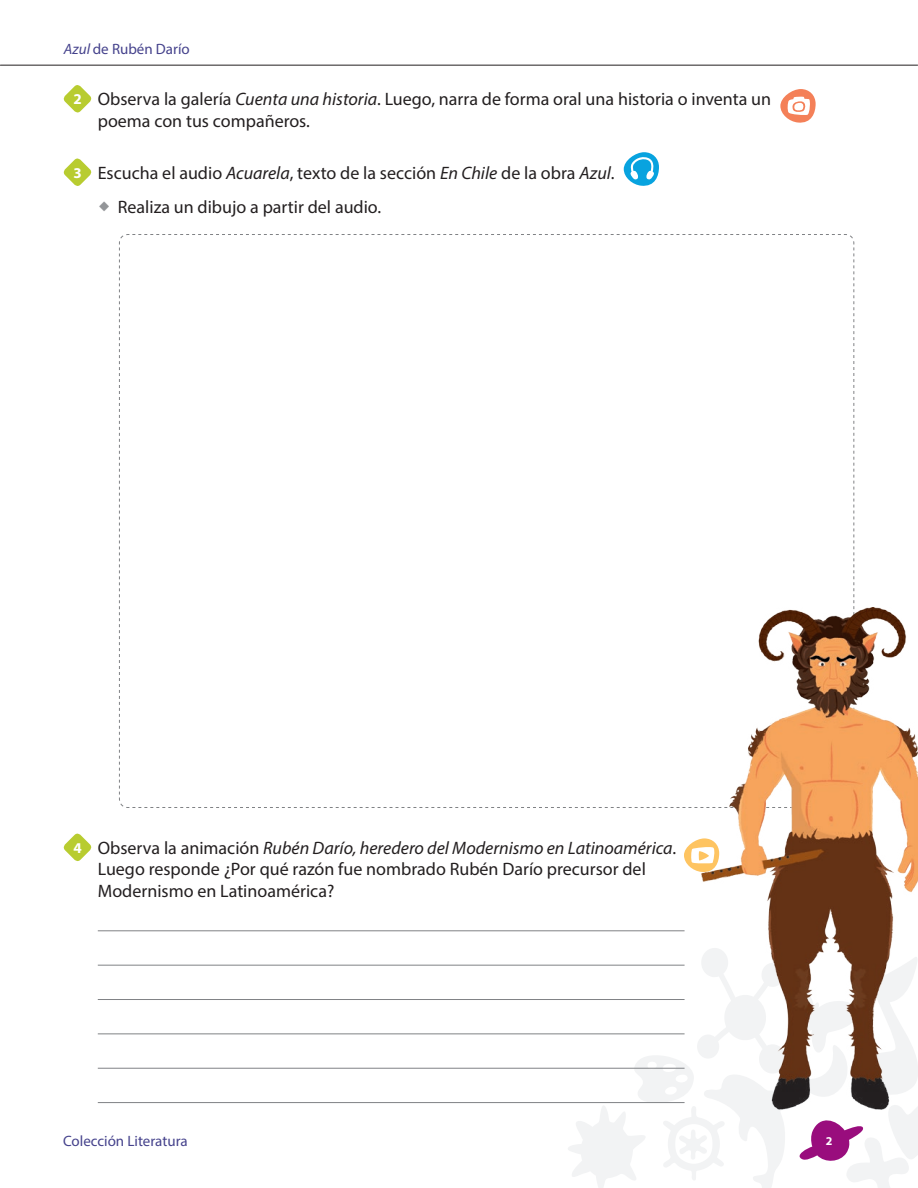
<style>
.page{position:relative;width:918px;height:1188px;background:#fff}
.page>*{position:absolute;margin:0;border:0;box-sizing:border-box;transform-origin:0 0}
.t1{font:18px/21.6px "Myriad Pro";color:#231f20}
.t2{font:15px "Myriad Pro";color:#45428c}
.t3{font:700 12px "Myriad Pro";color:#fff}
.s1{font-style:italic}
.s2{font-weight:700;font-size:15px;color:#fff}
</style>
<div class="page">
<hr style="left:0;top:65px;width:918px;height:1px;background:#231f20">
<svg style="left:63px;top:85px;width:29px;height:28px"></svg>
<svg style="left:63px;top:158px;width:29px;height:28px"></svg>
<svg style="left:780px;top:89px;width:36px;height:34px"></svg>
<svg style="left:624px;top:152px;width:35px;height:34px"></svg>
<svg style="left:63px;top:833px;width:29px;height:28px"></svg>
<hr style="left:98px;top:930px;width:587px;height:1px;background:#808285">
<hr style="left:98px;top:965px;width:587px;height:1px;background:#808285">
<hr style="left:98px;top:999px;width:587px;height:1px;background:#808285">
<hr style="left:98px;top:1033px;width:587px;height:1px;background:#808285">
<hr style="left:98px;top:1068px;width:587px;height:1px;background:#808285">
<hr style="left:98px;top:1102px;width:587px;height:1px;background:#808285">
<img style="left:702px;top:608px;width:216px;height:339px">
<svg style="left:684px;top:838px;width:35px;height:35px"></svg>
<svg style="left:563px;top:947px;width:355px;height:241px"></svg>
<p class="t2" style="left:64px;top:40px;width:128px"><span class="s1">Azul</span> de Rubén Darío</p>
<p class="t1" style="left:98px;top:88px;width:675px;text-indent:-24px"><span class="s2">2</span> Observa la galería <span class="s1">Cuenta una historia</span>. Luego, narra de forma oral una historia o inventa un poema con tus compañeros.</p>
<p class="t1" style="left:118px;top:155px;width:498px;line-height:34.3px;text-indent:-44px"><span class="s2">3</span> Escucha el audio <span class="s1">Acuarela</span>, texto de la sección <span class="s1">En Chile</span> de la obra <span class="s1">Azul</span>.<br>Realiza un dibujo a partir del audio.</p>
<p class="t1" style="left:98px;top:837px;width:580px;text-indent:-24px"><span class="s2">4</span> Observa la animación <span class="s1">Rubén Darío, heredero del Modernismo en Latinoamérica</span>.<br>Luego responde ¿Por qué razón fue nombrado Rubén Darío precursor del<br>Modernismo en Latinoamérica?</p>
<p class="t2" style="left:63px;top:1132px;width:126px">Colección Literatura</p>
<p class="t3" style="left:826px;top:1133px;width:8px">2</p>
</div>
